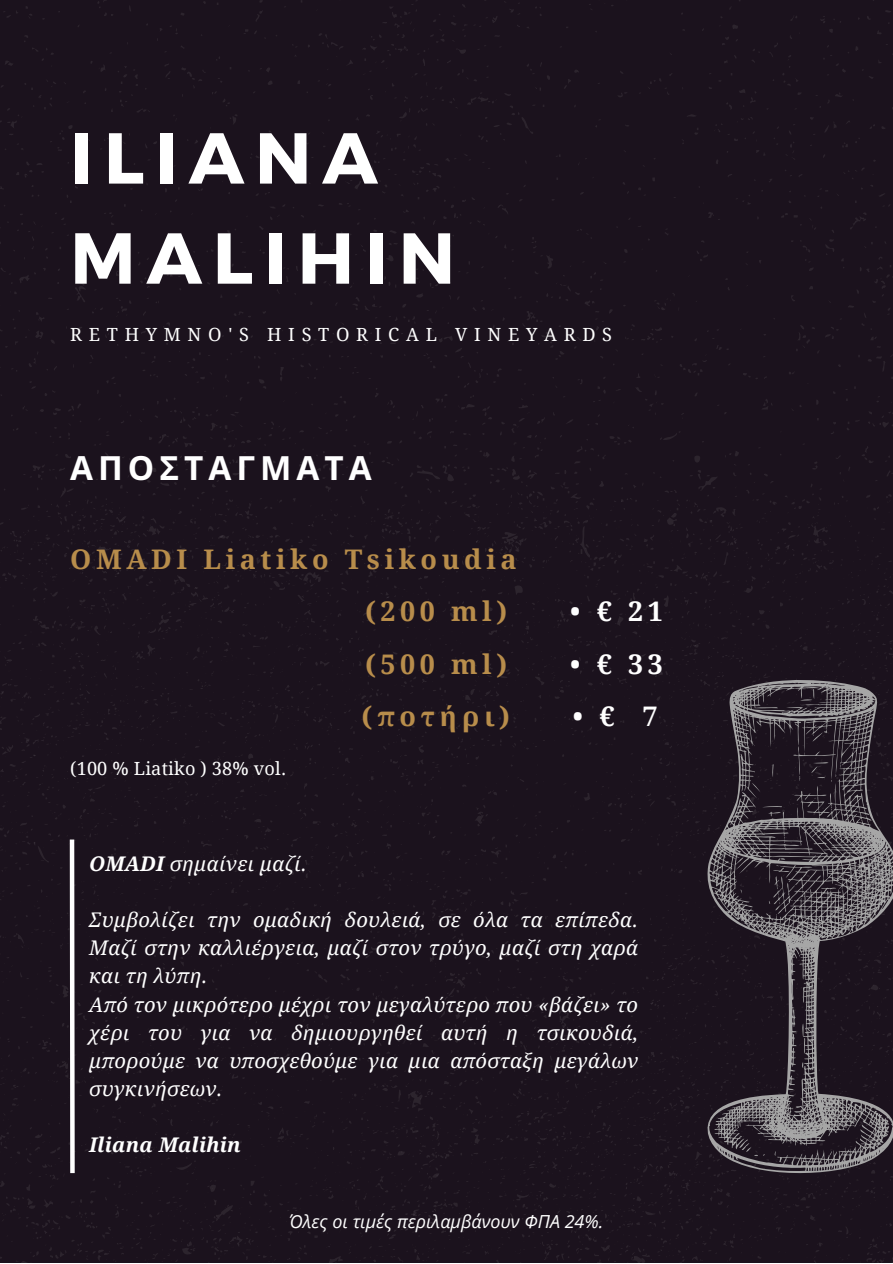
<style>
.page{position:relative;width:893px;height:1264px;background:#fff}
.page>*{position:absolute;margin:0;border:0;box-sizing:border-box;transform-origin:0 0}
.t1{font:700 72px/100.1px "Montserrat";letter-spacing:.15em;color:#fff}
.t2{font:700 33.3px "Noto Sans";letter-spacing:.15em;color:#fff}
.t3{font:700 27px "Droid Serif";letter-spacing:.17em;color:#b88d4b}
.t4{font:700 27px "Droid Serif";color:#fff}
.t5{font:italic 20.25px/28px "Droid Serif";letter-spacing:.01em;color:#fff}
.t6{font:italic 700 20.25px "Droid Serif";letter-spacing:.01em;color:#fff}
.t7{font:18.15px "Droid Serif";letter-spacing:.37em;color:#fff}
.t8{font:18.15px "Droid Serif";letter-spacing:.01em;color:#fff}
.t9{font:italic 18px "Open Sans";color:#fff}
.s1{font-weight:700}
</style>
<div class="page">
<div style="left:0;top:0;width:892px;height:499px;background:#1b121d"></div>
<div style="left:0;top:499px;width:892px;height:763px;background:#1b121d"></div>
<svg style="left:707px;top:680px;width:185px;height:492px;background:#3c353d"></svg>
<svg style="left:751px;top:782px;width:9px;height:10px"></svg>
<svg style="left:773px;top:857px;width:16px;height:32px"></svg>
<div style="left:70px;top:839px;width:5px;height:334px;background:#fff"></div>
<h1 class="t1" style="left:70px;top:109px;width:386px">ILIANA<br>MALIHIN</h1>
<p class="t7" style="left:70px;top:321px;width:543px">RETHYMNO'S HISTORICAL VINEYARDS</p>
<h2 class="t2" style="left:70px;top:444px;width:303px">ΑΠΟΣΤΑΓΜΑΤΑ</h2>
<h3 class="t3" style="left:70px;top:540px;width:448px">OMADI Liatiko Tsikoudia</h3>
<h3 class="t3" style="left:365px;top:592px;width:144px">(200 ml)</h3>
<h3 class="t4" style="left:569px;top:592px;width:94px">•€21</h3>
<p class="t8" style="left:70px;top:755px;width:217px">(100 % Liatiko ) 38% vol.</p>
<h3 class="t3" style="left:365px;top:646px;width:144px">(500 ml)</h3>
<h3 class="t4" style="left:569px;top:646px;width:94px">•€33</h3>
<h3 class="t3" style="left:361px;top:698px;width:150px">(ποτήρι)</h3>
<h3 class="t4" style="left:572px;top:698px;width:86px">•€ 7</h3>
<p class="t5" style="left:89px;top:849px;width:219px"><span class="s1">OMADI</span> σημαίνει μαζί.</p>
<p class="t5" style="left:89px;top:905px;width:550px">Συμβολίζει την ομαδική δουλειά, σε όλα τα επίπεδα.<br>Μαζί στην καλλιέργεια, μαζί στον τρύγο, μαζί στη χαρά και τη λύπη.<br>Από τον μικρότερο μέχρι τον μεγαλύτερο που «βάζει» το χέρι του για να δημιουργηθεί αυτή η τσικουδιά, μπορούμε να υποσχεθούμε για μια απόσταξη μεγάλων συγκινήσεων.</p>
<p class="t6" style="left:89px;top:1130px;width:153px">Iliana Malihin</p>
<p class="t9" style="left:289px;top:1209px;width:315px">Όλες οι τιμές περιλαμβάνουν ΦΠΑ 24%.</p>
</div>
